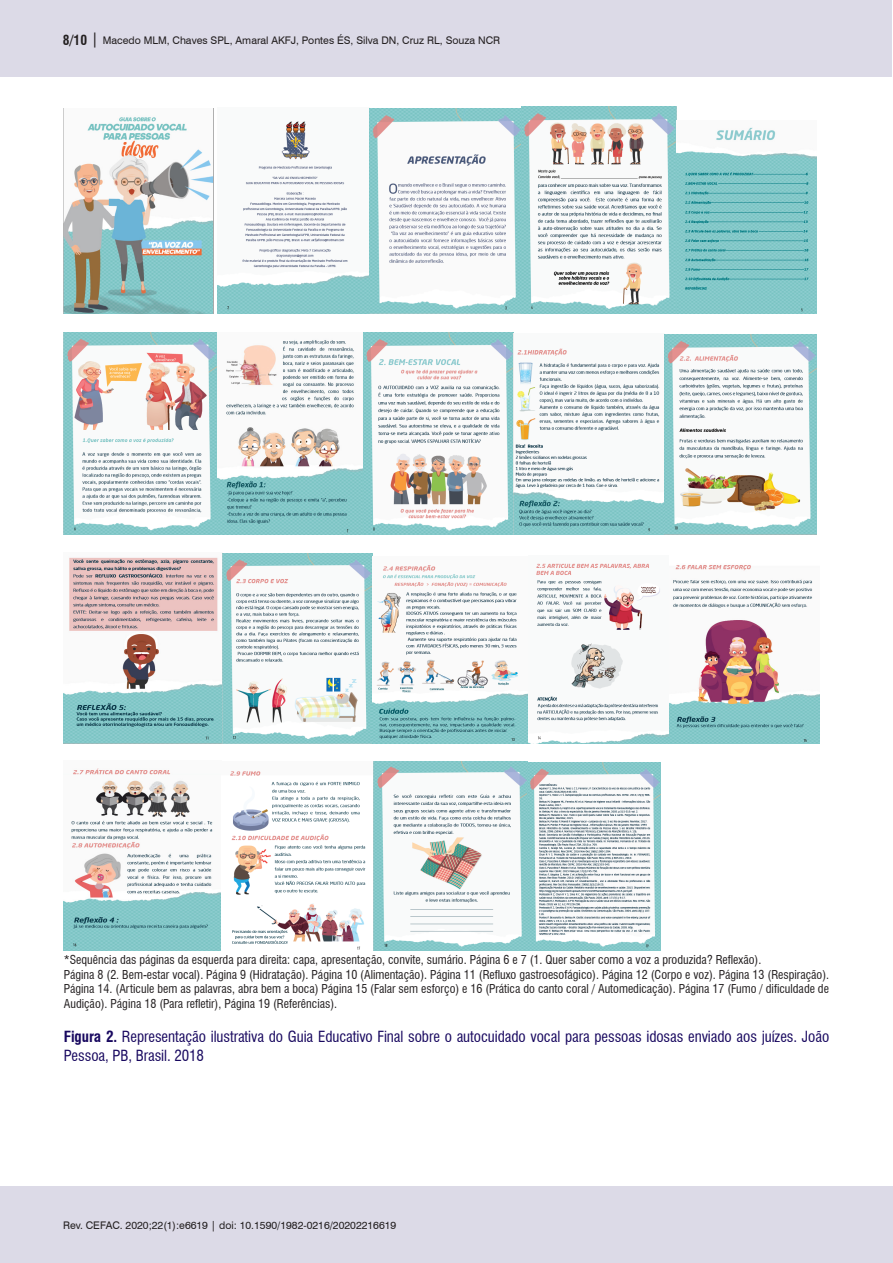
<style>
.page{position:relative;width:893px;height:1263px;background:#fff}
.page>*{position:absolute;margin:0;border:0;box-sizing:border-box;transform-origin:0 0}
.Titulo_tabelas_e_gr{font:condensed 15px/19.5px "Swiss 721 BT";letter-spacing:-.005em;color:#18085f}
.Legendas{font:condensed 12px/14.4px "Swiss 721 BT";color:#231f20}
.t1{font:10.5px "Swiss 721 BT";color:#231f20}
.s1{font-weight:700;font-stretch:condensed;font-size:13.5px}
.s2{font-size:15px}
.s3{font-weight:700}
</style>
<div class="page">
<div style="left:0;top:1186px;width:892px;height:77px;background:#dcdae7"></div>
<div style="left:0;top:0;width:892px;height:77px;background:#dcdae7"></div>
<img style="left:64px;top:108px;width:150px;height:205px">
<img style="left:218px;top:108px;width:304px;height:205px">
<img style="left:522px;top:106px;width:154px;height:207px">
<img style="left:676px;top:127px;width:140px;height:186px">
<img style="left:64px;top:332px;width:450px;height:203px">
<img style="left:514px;top:334px;width:302px;height:201px">
<img style="left:64px;top:553px;width:308px;height:190px">
<img style="left:372px;top:555px;width:448px;height:188px">
<img style="left:64px;top:761px;width:597px;height:189px">
<p class="t1" style="left:63px;top:33px;width:439px"><span class="s1">8/10</span> <span class="s2">|</span> Macedo MLM, Chaves SPL, Amaral AKFJ, Pontes ÉS, Silva DN, Cruz RL, Souza NCR</p>
<p class="Legendas" style="left:64px;top:953px;width:767px">*Sequência das páginas da esquerda para direita: capa, apresentação, convite, sumário. Página 6 e 7 (1. Quer saber como a voz a produzida? Reflexão).<br>Página 8 (2. Bem-estar vocal). Página 9 (Hidratação). Página 10 (Alimentação). Página 11 (Refluxo gastroesofágico). Página 12 (Corpo e voz). Página 13 (Respiração).<br>Página 14. (Articule bem as palavras, abra bem a boca) Página 15 (Falar sem esforço) e 16 (Prática do canto coral / Automedicação). Página 17 (Fumo / dificuldade de Audição). Página 18 (Para refletir), Página 19 (Referências).</p>
<p class="Titulo_tabelas_e_gr" style="left:64px;top:1026px;width:767px"><span class="s3">Figura 2.</span> Representação ilustrativa do Guia Educativo Final sobre o autocuidado vocal para pessoas idosas enviado aos juízes. João<br>Pessoa, PB, Brasil. 2018</p>
<p class="t1" style="left:63px;top:1218px;width:335px">Rev. CEFAC. 2020;22(1):e6619 | doi: 10.1590/1982-0216/20202216619</p>
</div>
